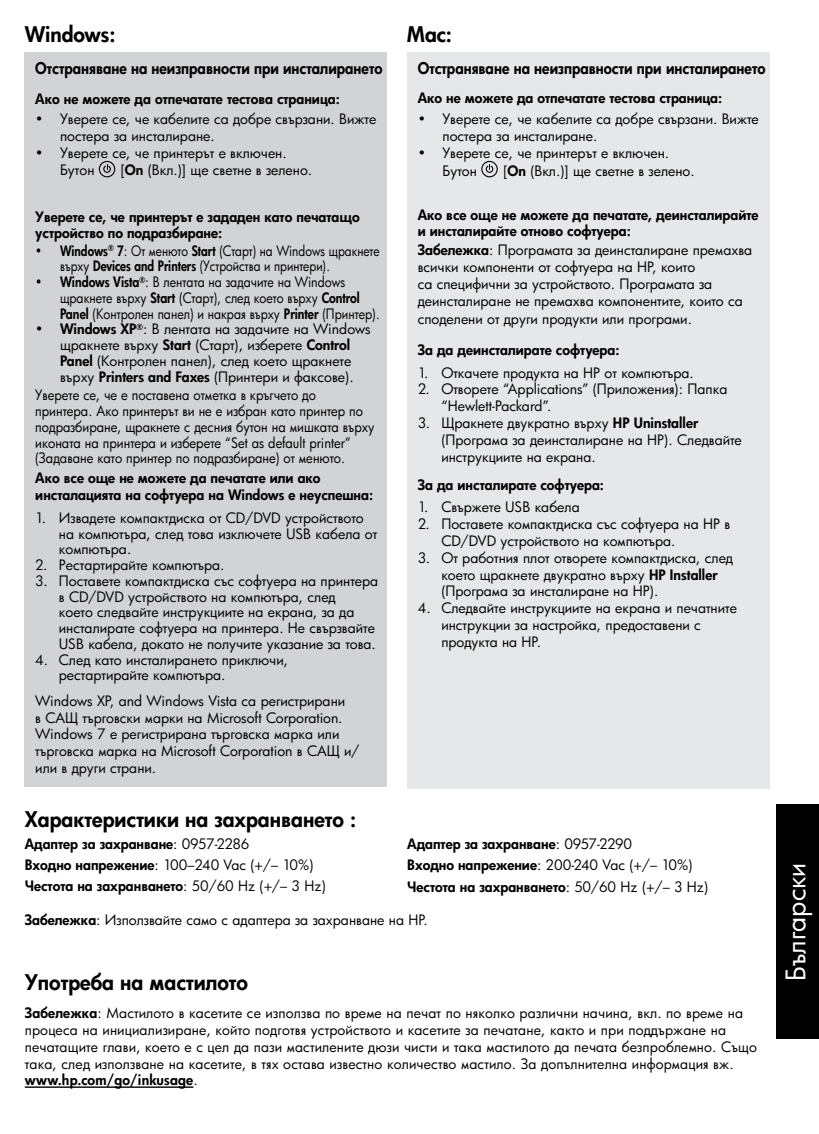
<style>
.page{position:relative;width:819px;height:1134px;background:#fff}
.page>*{position:absolute;margin:0;border:0;box-sizing:border-box;transform-origin:0 0}
.t1{font:26.25px "Futura Cyr";color:#fff}
.t2{font:800 21px "Futura Cyr";color:#000}
.t3{font:800 15.75px "Futura Cyr";color:#000;scale:.94 1}
.t4{font:14px/16.8px "Futura Cyr";color:#000}
.t5{font:800 14px/21.3px "Futura Cyr";color:#000}
.t6{font:14px/15.8px "Futura Cyr";color:#000;scale:.92 1}
.t7{font:14px/15.8px "Futura Cyr";color:#000;scale:.88 1}
.t8{font:14px/15.8px "Futura Cyr";color:#000;scale:.85 1}
.s1{font-weight:800}
.s2{font-weight:400}
</style>
<div class="page">
<div style="left:407px;top:53px;width:362px;height:736px;background:#e6e7e8"></div>
<div style="left:25px;top:53px;width:362px;height:734px;background:#d1d3d4"></div>
<hr style="left:25px;top:1086px;width:168px;height:2px;background:#000">
<div style="left:99px;top:161px;width:16px;height:16px;border:1px solid #000;border-radius:50%"></div>
<svg style="left:103px;top:165px;width:8px;height:8px"></svg>
<div style="left:481px;top:161px;width:17px;height:16px;border:1px solid #000;border-radius:50%"></div>
<svg style="left:485px;top:165px;width:9px;height:8px"></svg>
<div style="left:776px;top:804px;width:43px;height:235px;background:#000"></div>
<h2 class="t2" style="left:25px;top:21px;width:92px">Windows:</h2>
<h2 class="t2" style="left:407px;top:21px;width:46px">Mac:</h2>
<p class="t3" style="left:35px;top:58px;width:371px">Отстраняване на неизправности при инсталирането</p>
<p class="t5" style="left:35px;top:89px;width:306px">Ако не можете да отпечатате тестова страница:</p>
<p class="t4" style="left:60px;top:111px;width:318px;text-indent:-25px">• Уверете се, че кабелите са добре свързани. Вижте постера за инсталиране.</p>
<p class="t4" style="left:60px;top:144px;width:228px;line-height:17.3px;text-indent:-25px">• Уверете се, че принтерът е включен.<br>Бутон</p>
<p class="t4" style="left:121px;top:162px;width:193px">[<span class="s1">On</span> (Вкл.)] ще светне в зелено.</p>
<p class="t5" style="left:35px;top:209px;width:326px;line-height:15.8px">Уверете се, че принтерът е зададен като печатащо устройство по подразбиране:</p>
<p class="t8" style="left:60px;top:243px;width:377px;text-indent:-25px">• <span class="s1">Windows</span><sup>®</sup> <span class="s1">7</span>: От менюто <span class="s1">Start</span> (Старт) на Windows щракнете върху <span class="s1">Devices and Printers</span> (Устройства и принтери).</p>
<p class="t7" style="left:60px;top:274px;width:365px;text-indent:-25px">• <span class="s1">Windows Vista</span><sup>®</sup>: В лентата на задачите на Windows щракнете върху <span class="s1">Start</span> (Старт), след което върху <span class="s1">Control<br>Panel</span> (Контролен панел) и накрая върху <span class="s1">Printer</span> (Принтер).</p>
<p class="t4" style="left:35px;top:322px;width:337px;line-height:15.8px;text-align:center">• <span class="s1">Windows XP</span><sup>®</sup>: В лентата на задачите на Windows щракнете върху <span class="s1">Start</span> (Старт), изберете <span class="s1">Control<br>Panel</span> (Контролен панел), след което щракнете<br>върху <span class="s1">Printers and Faxes</span> (Принтери и факсове).</p>
<p class="t6" style="left:35px;top:387px;width:370px">Уверете се, че е поставена отметка в кръгчето до принтера. Ако принтерът ви не е избран като принтер по подразбиране, щракнете с десния бутон на мишката върху иконата на принтера и изберете “Set as default printer” (Задаване като принтер по подразбиране) от менюто.</p>
<p class="t5" style="left:35px;top:469px;width:339px;line-height:16.8px">Ако все още не можете да печатате или ако инсталацията на софтуера на Windows е неуспешна:</p>
<p class="t4" style="left:59px;top:510px;width:320px;line-height:15.8px;text-indent:-24px">1. Извадете компактдиска от CD/DVD устройството на компютъра, след това изключете USB кабела от компютъра.</p>
<p class="t4" style="left:35px;top:557px;width:191px">2. Рестартирайте компютъра.</p>
<p class="t4" style="left:59px;top:573px;width:321px;line-height:15.8px;text-indent:-24px">3. Поставете компактдиска със софтуера на принтера в CD/DVD устройството на компютъра, след<br>което следвайте инструкциите на екрана, за да инсталирате софтуера на принтера. Не свързвайте USB кабела, докато не получите указание за това.</p>
<p class="t4" style="left:59px;top:652px;width:231px;line-height:15.8px;text-indent:-24px">4. След като инсталирането приключи, рестартирайте компютъра.</p>
<p class="t4" style="left:35px;top:692px;width:326px">Windows XP, and Windows Vista са регистрирани<br>в САЩ търговски марки на Microsoft Corporation.<br>Windows 7 е регистрирана търговска марка или търговска марка на Microsoft Corporation в САЩ и/ или в други страни.</p>
<h2 class="t2" style="left:25px;top:807px;width:333px">Характеристики на захранването :</h2>
<p class="t5" style="left:25px;top:833px;width:302px">Адаптер за захранване<span class="s2">: 0957-2286<br></span>Входно напрежение<span class="s2">: 100–240 Vac (+/– 10%)<br></span>Честота на захранването<span class="s2">: 50/60 Hz (+/– 3 Hz)</span></p>
<p class="t3" style="left:418px;top:58px;width:371px">Отстраняване на неизправности при инсталирането</p>
<p class="t5" style="left:418px;top:87px;width:306px">Ако не можете да отпечатате тестова страница:</p>
<p class="t4" style="left:443px;top:111px;width:318px;text-indent:-25px">• Уверете се, че кабелите са добре свързани. Вижте постера за инсталиране.</p>
<p class="t4" style="left:443px;top:144px;width:228px;line-height:18.2px;text-indent:-25px">• Уверете се, че принтерът е включен.<br>Бутон</p>
<p class="t4" style="left:503px;top:163px;width:193px">[<span class="s1">On</span> (Вкл.)] ще светне в зелено.</p>
<p class="t5" style="left:418px;top:207px;width:342px;line-height:15.8px">Ако все още не можете да печатате, деинсталирайте и инсталирайте отново софтуера:</p>
<p class="t4" style="left:418px;top:242px;width:336px"><span class="s1">Забележка</span>: Програмата за деинсталиране премахва всички компоненти от софтуера на HP, които<br>са специфични за устройството. Програмата за деинсталиране не премахва компонентите, които са</p>
<p class="t4" style="left:418px;top:311px;width:276px">споделени от други продукти или програми.</p>
<p class="t5" style="left:418px;top:339px;width:203px">За да деинсталирате софтуера:</p>
<p class="t4" style="left:418px;top:364px;width:278px">1. Откачете продукта на HP от компютъра.</p>
<p class="t4" style="left:441px;top:381px;width:288px;text-indent:-24px">2. Отворете “Applications” (Приложения): Папка “Hewlett-Packard”.</p>
<p class="t4" style="left:441px;top:415px;width:302px;text-indent:-24px">3. Щракнете двукратно върху <span class="s1">HP Uninstaller </span>(Програма за деинсталиране на HP). Следвайте инструкциите на екрана.</p>
<p class="t5" style="left:418px;top:474px;width:188px">За да инсталирате софтуера:</p>
<p class="t4" style="left:418px;top:499px;width:163px">1. Свържете USB кабела</p>
<p class="t4" style="left:441px;top:516px;width:290px;text-indent:-24px">2. Поставете компактдиска със софтуера на HP в<br>CD/DVD устройството на компютъра.</p>
<p class="t4" style="left:441px;top:549px;width:293px;text-indent:-24px">3. От работния плот отворете компактдиска, след което щракнете двукратно върху <span class="s1">HP Installer </span>(Програма за инсталиране на HP).</p>
<p class="t4" style="left:441px;top:600px;width:297px;text-indent:-24px">4. Следвайте инструкциите на екрана и печатните инструкции за настройка, предоставени с продукта на HP.</p>
<p class="t5" style="left:407px;top:833px;width:302px">Адаптер за захранване<span class="s2">: 0957-2290<br></span>Входно напрежение<span class="s2">: 200-240 Vac (+/– 10%)<br></span>Честота на захранването<span class="s2">: 50/60 Hz (+/– 3 Hz)</span></p>
<p class="t4" style="left:25px;top:911px;width:405px"><span class="s1">Забележка</span>: Използвайте само с адаптера за захранване на HP.</p>
<h2 class="t2" style="left:25px;top:969px;width:225px">Употреба на мастилото</h2>
<p class="t4" style="left:25px;top:1005px;width:734px"><span class="s1">Забележка</span>: Мастилото в касетите се използва по време на печат по няколко различни начина, вкл. по време на процеса на инициализиране, който подготвя устройството и касетите за печатане, както и при поддържане на печатащите глави, което е с цел да пази мастилените дюзи чисти и така мастилото да печата безпроблемно. Също така, след използване на касетите, в тях остава известно количество мастило. За допълнителна информация вж. <span class="s1">www.hp.com/go/inkusage</span>.</p>
<h1 class="t1" style="left:780px;top:981px;width:120px;rotate:-90deg">Български</h1>
</div>
